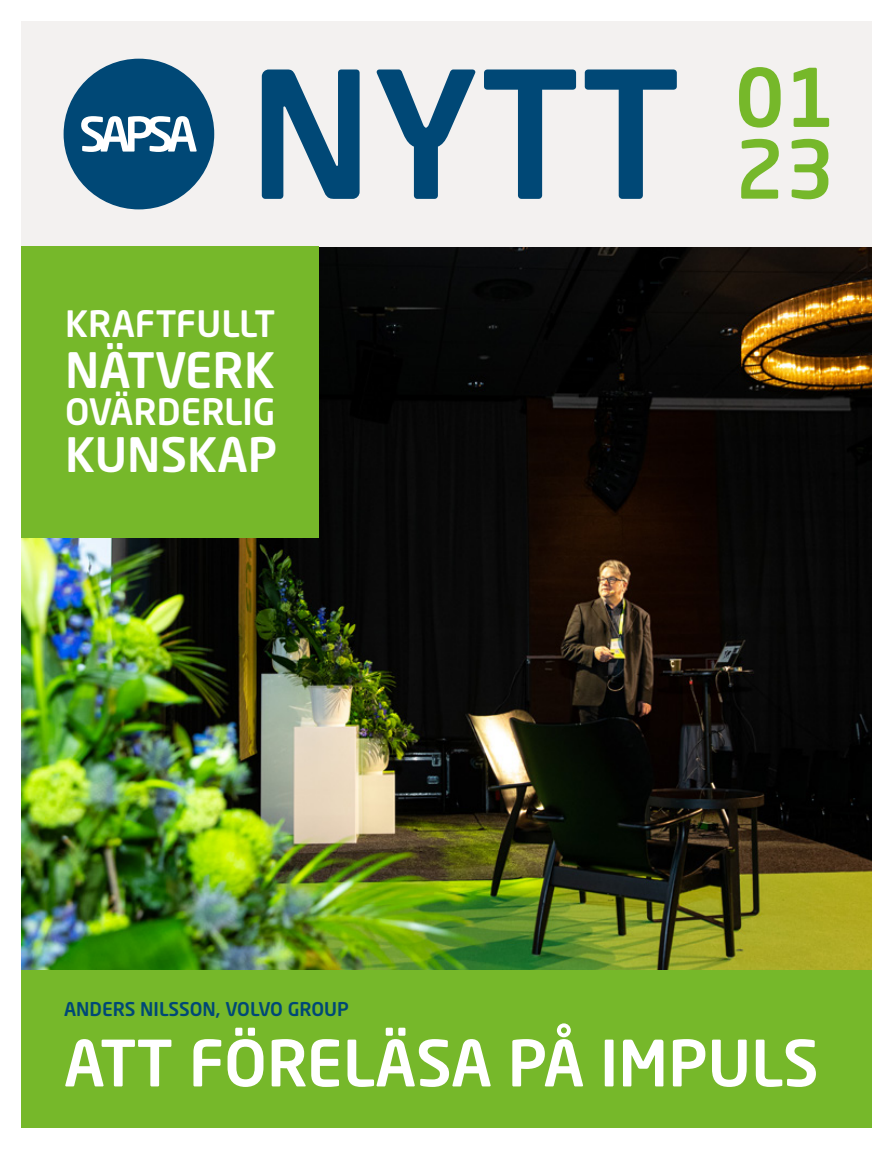
<style>
.page{position:relative;width:893px;height:1149px;background:#fff}
.page>*{position:absolute;margin:0;border:0;box-sizing:border-box;transform-origin:0 0}
.t1{font:500 174px "Neo Sans W1 G";color:#004876}
.t2{font:500 79.65px/71.7px "Neo Sans W1 G";color:#76b82a}
.t3{font:500 63px "Neo Sans W1 G";color:#fff}
.t4{font:500 48.15px "Neo Sans W1 G";color:#fff}
.t5{font:500 46.95px "Neo Sans W1 G";color:#fff}
.t6{font:500 35.85px "Neo Sans W1 G";color:#fff}
.t7{font:500 18.75px "Neo Sans W1 G";color:#004876}
</style>
<div class="page">
<img style="left:21px;top:247px;width:851px;height:722px">
<div style="left:21px;top:21px;width:851px;height:226px;background:#f3f1f0"></div>
<div style="left:21px;top:247px;width:298px;height:290px;background:#76b82a"></div>
<div style="left:64px;top:59px;width:150px;height:150px;background:#004876;border-radius:50%"></div>
<svg style="left:81px;top:116px;width:116px;height:36px"></svg>
<div style="left:21px;top:969px;width:851px;height:158px;background:#76b82a"></div>
<h1 class="t1" style="left:249px;top:25px;width:434px">NYTT</h1>
<h3 class="t6" style="left:65px;top:301px;width:211px">KRAFTFULLT</h3>
<h3 class="t4" style="left:65px;top:339px;width:211px">NÄTVERK</h3>
<h3 class="t6" style="left:65px;top:388px;width:212px">OVÄRDERLIG</h3>
<h3 class="t5" style="left:65px;top:425px;width:213px">KUNSKAP</h3>
<h2 class="t2" style="left:735px;top:60px;width:102px">01<br>23</h2>
<p class="t7" style="left:64px;top:996px;width:286px">ANDERS NILSSON, VOLVO GROUP</p>
<h3 class="t3" style="left:64px;top:1023px;width:756px">ATT FÖRELÄSA PÅ IMPULS</h3>
</div>
